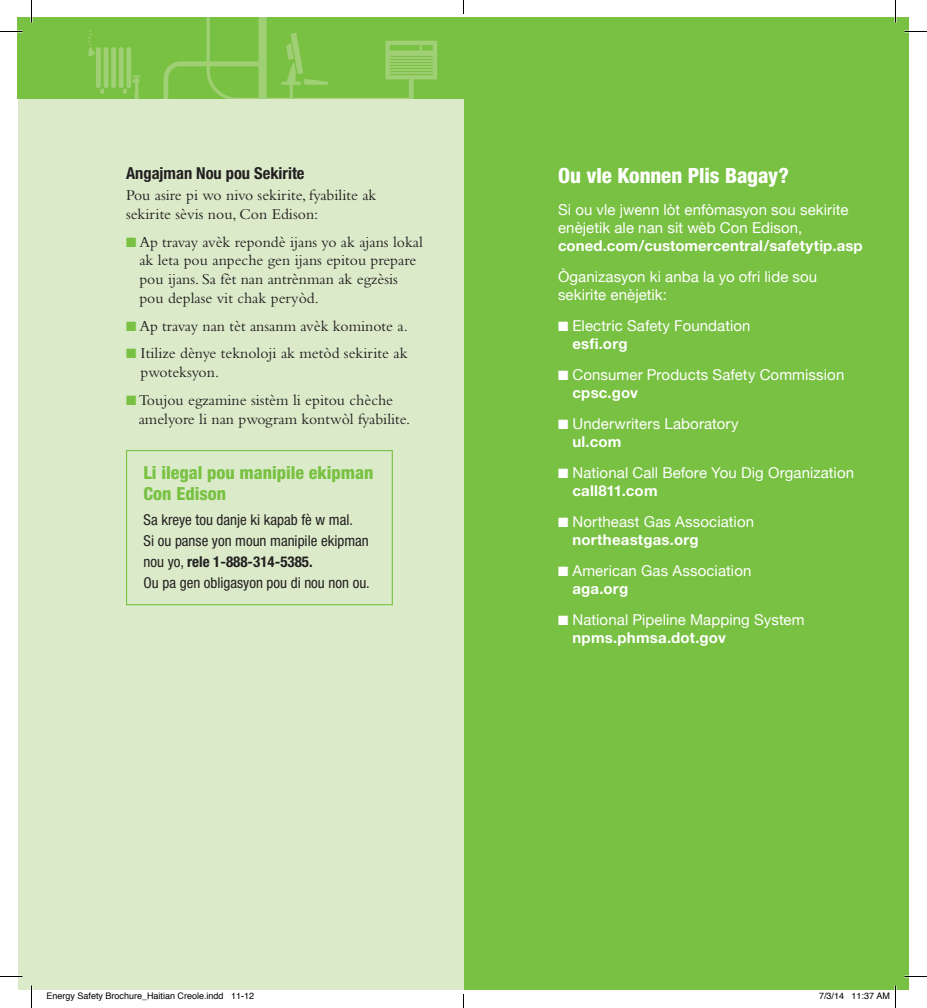
<style>
.page{position:relative;width:927px;height:1008px;background:#fff}
.page>*{position:absolute;margin:0;border:0;box-sizing:border-box;transform-origin:0 0}
.t1{font:800 condensed 21px "Helvetica Neue";letter-spacing:-.005em;color:#fff}
.t2{font:800 condensed 18px/21px "Helvetica Neue";color:#79c142}
.t3{font:700 condensed 16.5px "Helvetica Neue";color:#231f20}
.t4{font:15.75px/18.8px "Bembo";color:#231f20}
.t5{font:15px/18px "Helvetica Neue";letter-spacing:.005em;color:#fff}
.t6{font:condensed 15px/21px "Helvetica Neue";color:#231f20}
.t7{font:700 15px "Helvetica Neue";letter-spacing:.005em;color:#fff}
.t8{font:9px "Helvetica";color:#000}
.s1{color:#79c142}
.s2{font-weight:700}
</style>
<div class="page">
<div style="left:463px;top:18px;width:446px;height:972px;background:#79c142"></div>
<div style="left:18px;top:18px;width:446px;height:972px;background:#dbebca"></div>
<img style="left:18px;top:18px;width:446px;height:81px">
<div style="left:126px;top:450px;width:267px;height:155px;border:1px solid #79c142"></div>
<svg style="left:0;top:31px;width:22px;height:1px"></svg>
<svg style="left:904px;top:31px;width:23px;height:1px"></svg>
<svg style="left:0;top:976px;width:22px;height:1px"></svg>
<svg style="left:904px;top:976px;width:23px;height:1px"></svg>
<svg style="left:31px;top:0;width:1px;height:22px"></svg>
<svg style="left:31px;top:986px;width:1px;height:22px"></svg>
<svg style="left:895px;top:0;width:1px;height:22px"></svg>
<svg style="left:894px;top:986px;width:2px;height:22px"></svg>
<svg style="left:463px;top:0;width:1px;height:14px"></svg>
<svg style="left:463px;top:994px;width:1px;height:14px"></svg>
<p class="t3" style="left:126px;top:163px;width:180px">Angajman Nou pou Sekirite</p>
<p class="t4" style="left:126px;top:186px;width:252px">Pou asire pi wo nivo sekirite, fyabilite ak sekirite sèvis nou, Con Edison:</p>
<p class="t4" style="left:139px;top:232px;width:285px;text-indent:-13px"><span class="s1">■</span> Ap travay avèk repondè ijans yo ak ajans lokal ak leta pou anpeche gen ijans epitou prepare pou ijans. Sa fèt nan antrènman ak egzèsis pou deplase vit chak peryòd.</p>
<p class="t4" style="left:126px;top:316px;width:283px"><span class="s1">■</span> Ap travay nan tèt ansanm avèk kominote a.</p>
<p class="t4" style="left:141px;top:344px;width:268px;text-indent:-15px"><span class="s1">■</span> Itilize dènye teknoloji ak metòd sekirite ak pwoteksyon.</p>
<p class="t4" style="left:139px;top:390px;width:273px;text-indent:-13px"><span class="s1">■</span> Toujou egzamine sistèm li epitou chèche amelyore li nan pwogram kontwòl fyabilite.</p>
<p class="t2" style="left:144px;top:461px;width:231px">Li ilegal pou manipile ekipman<br>Con Edison</p>
<p class="t6" style="left:144px;top:509px;width:228px">Sa kreye tou danje ki kapab fè w mal.<br>Si ou panse yon moun manipile ekipman nou yo, <span class="s2">rele 1-888-314-5385.<br></span>Ou pa gen obligasyon pou di nou non ou.</p>
<h1 class="t1" style="left:558px;top:163px;width:232px">Ou vle Konnen Plis Bagay?</h1>
<p class="t5" style="left:558px;top:200px;width:292px">Si ou vle jwenn lòt enfòmasyon sou sekirite enèjetik ale nan sit wèb Con Edison,</p>
<p class="t7" style="left:558px;top:236px;width:306px">coned.com/customercentral/safetytip.asp</p>
<p class="t5" style="left:558px;top:267px;width:261px">Òganizasyon ki anba la yo ofri lide sou sekirite enèjetik:</p>
<p class="t5" style="left:572px;top:316px;width:180px;text-indent:-14px">■ Electric Safety Foundation <span class="s2">esfi.org</span></p>
<p class="t5" style="left:572px;top:364px;width:273px;text-indent:-14px">■ Consumer Products Safety Commission <span class="s2">cpsc.gov</span></p>
<p class="t5" style="left:572px;top:413px;width:168px;text-indent:-14px">■ Underwriters Laboratory <span class="s2">ul.com</span></p>
<p class="t5" style="left:572px;top:462px;width:283px;text-indent:-14px">■ National Call Before You Dig Organization <span class="s2">call811.com</span></p>
<p class="t5" style="left:572px;top:511px;width:183px;text-indent:-14px">■ Northeast Gas Association <span class="s2">northeastgas.org</span></p>
<p class="t5" style="left:572px;top:560px;width:180px;text-indent:-14px">■ American Gas Association <span class="s2">aga.org</span></p>
<p class="t5" style="left:572px;top:609px;width:234px;text-indent:-14px">■ National Pipeline Mapping System <span class="s2">npms.phmsa.dot.gov</span></p>
<p class="t8" style="left:46px;top:989px;width:209px">Energy Safety Brochure_Haitian Creole.indd 11-12</p>
<p class="t8" style="left:819px;top:989px;width:73px">7/3/14 11:37 AM</p>
</div>
